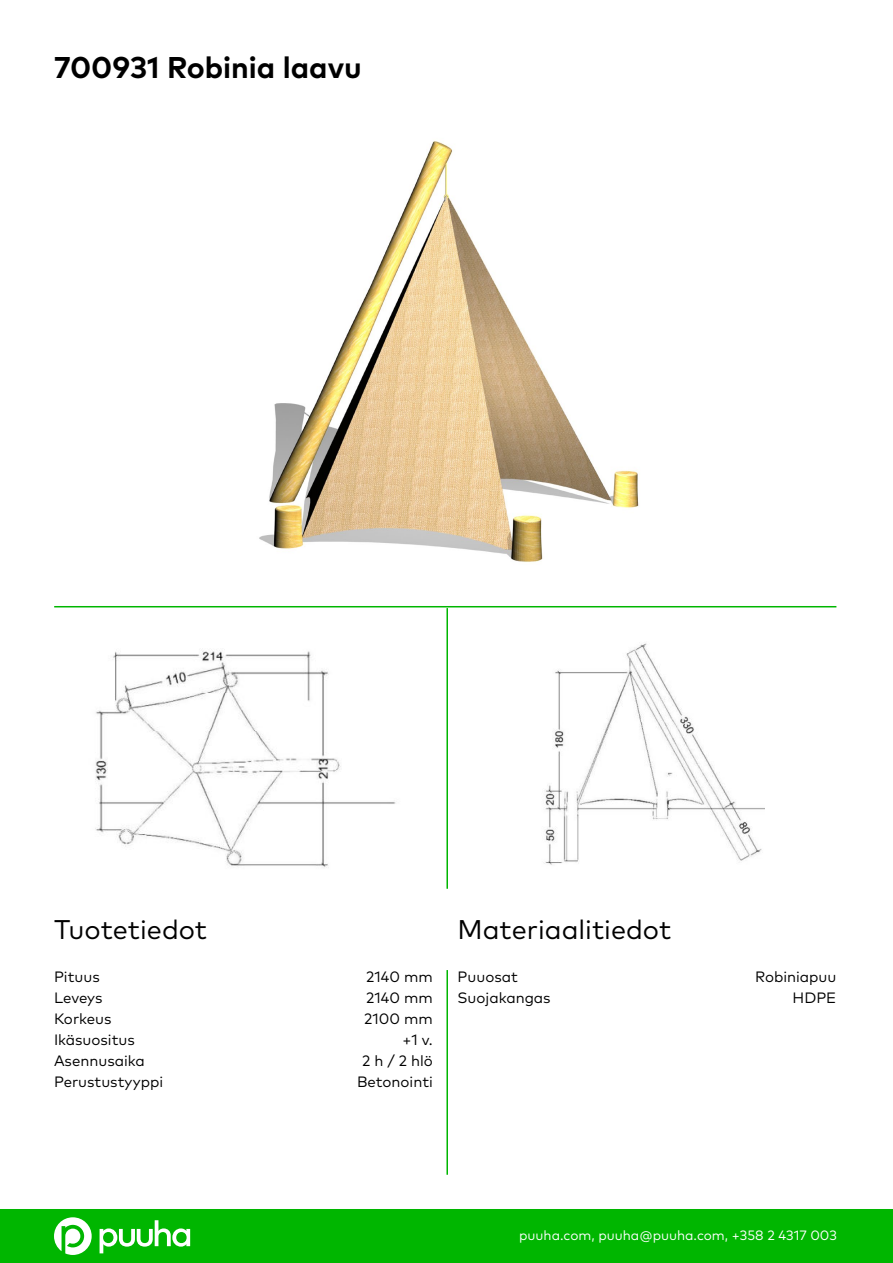
<style>
.page{position:relative;width:893px;height:1263px;background:#fff}
.page>*{position:absolute;margin:0;border:0;box-sizing:border-box;transform-origin:0 0}
.t1{font:700 30px "Mark Pro";color:#000}
.t2{font:27px "Mark Pro";color:#000}
.t3{font:15px/21px "Mark Pro";color:#000;text-align:right}
.t4{font:13.5px "Mark Pro";color:#fff}
</style>
<div class="page">
<div style="left:0;top:1209px;width:893px;height:54px;background:#00b600"></div>
<hr style="left:446px;top:970px;width:2px;height:205px;background:#00b600">
<hr style="left:446px;top:608px;width:2px;height:281px;background:#00b600">
<hr style="left:54px;top:606px;width:782px;height:1px;background:#00b600">
<svg style="left:54px;top:1217px;width:38px;height:38px"></svg>
<svg style="left:100px;top:1220px;width:90px;height:33px"></svg>
<img style="left:259px;top:141px;width:380px;height:421px">
<img style="left:95px;top:651px;width:301px;height:217px">
<img style="left:544px;top:643px;width:221px;height:222px">
<h1 class="t1" style="left:54px;top:44px;width:309px">700931 Robinia laavu</h1>
<h2 class="t2" style="left:54px;top:909px;width:155px">Tuotetiedot</h2>
<h2 class="t2" style="left:458px;top:909px;width:215px">Materiaalitiedot</h2>
<p class="t3" style="left:54px;top:965px;width:111px;text-align:left">Pituus<br>Leveys<br>Korkeus<br>Ikäsuositus<br>Asennusaika<br>Perustustyyppi</p>
<p class="t3" style="left:357px;top:965px;width:77px">2140 mm<br>2140 mm<br>2100 mm +1 v.<br>2 h / 2 hlö<br>Betonointi</p>
<p class="t3" style="left:458px;top:965px;width:95px;text-align:left">Puuosat<br>Suojakangas</p>
<p class="t3" style="left:755px;top:965px;width:83px">Robiniapuu<br>HDPE</p>
<p class="t4" style="left:519px;top:1225px;width:319px">puuha.com, puuha@puuha.com, +358 2 4317 003</p>
</div>
